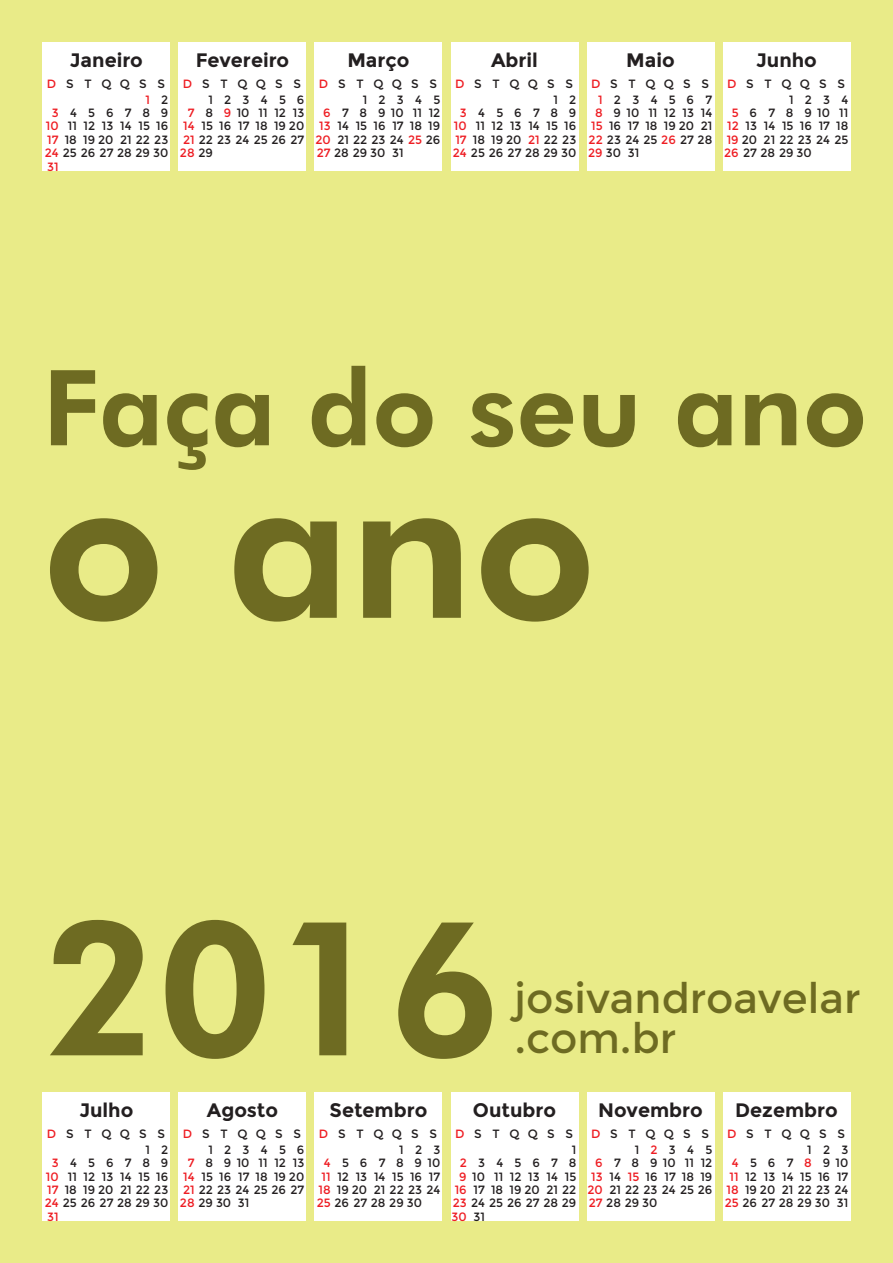
<style>
.page{position:relative;width:893px;height:1263px;background:#e9eb88}
.page>*{position:absolute;margin:0;border:0;box-sizing:border-box;transform-origin:0 0}
.t1{font:800 201px "Futura BT";color:#6e6b22}
.t2{font:800 187.5px "Futura BT";color:#6e6b22}
.t3{font:800 105px "Futura BT";color:#6e6b22}
.t4{font:42px/40.5px "Montserrat";color:#6e6b22}
.t5{font:700 19.5px "Montserrat";color:#231f20}
.t6{font:12px/13.5px "Montserrat";color:#231f20;text-align:justify}
.t7{font:12px/15.8px "Montserrat";letter-spacing:.9em;color:#231f20;text-align:right}
.t8{font:12px/15.8px "Montserrat";letter-spacing:.81em;color:#231f20;text-align:right}
.t9{font:12px/15.8px "Montserrat";letter-spacing:.855em;color:#231f20;text-align:right}
.t10{font:12px/15.8px "Montserrat";letter-spacing:.905em;color:#231f20;text-align:center}
.t11{font:12px/15.8px "Montserrat";letter-spacing:.89em;color:#231f20;text-align:right}
.t12{font:12px "Montserrat";letter-spacing:.945em;color:#231f20}
.t13{font:12px "Montserrat";color:#ee1d23}
.s1{color:#ee1d23}
.s2{color:#231f20}
</style>
<div class="page">
<div style="left:43px;top:43px;width:127px;height:29px;background:#fff"></div>
<div style="left:43px;top:72px;width:127px;height:18px;background:#fff"></div>
<div style="left:43px;top:90px;width:127px;height:80px;background:#fff"></div>
<div style="left:43px;top:1092px;width:127px;height:30px;background:#fff"></div>
<div style="left:43px;top:1122px;width:127px;height:18px;background:#fff"></div>
<div style="left:43px;top:1140px;width:127px;height:80px;background:#fff"></div>
<div style="left:179px;top:43px;width:127px;height:29px;background:#fff"></div>
<div style="left:179px;top:72px;width:127px;height:18px;background:#fff"></div>
<div style="left:179px;top:90px;width:127px;height:80px;background:#fff"></div>
<div style="left:179px;top:1092px;width:127px;height:30px;background:#fff"></div>
<div style="left:179px;top:1122px;width:127px;height:18px;background:#fff"></div>
<div style="left:179px;top:1140px;width:127px;height:80px;background:#fff"></div>
<div style="left:315px;top:43px;width:127px;height:29px;background:#fff"></div>
<div style="left:315px;top:72px;width:127px;height:18px;background:#fff"></div>
<div style="left:315px;top:90px;width:127px;height:80px;background:#fff"></div>
<div style="left:315px;top:1092px;width:127px;height:30px;background:#fff"></div>
<div style="left:315px;top:1122px;width:127px;height:18px;background:#fff"></div>
<div style="left:315px;top:1140px;width:127px;height:80px;background:#fff"></div>
<div style="left:451px;top:43px;width:127px;height:29px;background:#fff"></div>
<div style="left:451px;top:72px;width:127px;height:18px;background:#fff"></div>
<div style="left:451px;top:90px;width:127px;height:80px;background:#fff"></div>
<div style="left:451px;top:1092px;width:127px;height:30px;background:#fff"></div>
<div style="left:451px;top:1122px;width:127px;height:18px;background:#fff"></div>
<div style="left:451px;top:1140px;width:127px;height:80px;background:#fff"></div>
<div style="left:587px;top:43px;width:127px;height:29px;background:#fff"></div>
<div style="left:587px;top:72px;width:127px;height:18px;background:#fff"></div>
<div style="left:587px;top:90px;width:127px;height:80px;background:#fff"></div>
<div style="left:587px;top:1092px;width:127px;height:30px;background:#fff"></div>
<div style="left:587px;top:1122px;width:127px;height:18px;background:#fff"></div>
<div style="left:587px;top:1140px;width:127px;height:80px;background:#fff"></div>
<div style="left:723px;top:43px;width:127px;height:29px;background:#fff"></div>
<div style="left:723px;top:72px;width:127px;height:18px;background:#fff"></div>
<div style="left:723px;top:90px;width:127px;height:80px;background:#fff"></div>
<div style="left:723px;top:1092px;width:127px;height:30px;background:#fff"></div>
<div style="left:723px;top:1122px;width:127px;height:18px;background:#fff"></div>
<div style="left:723px;top:1140px;width:127px;height:80px;background:#fff"></div>
<h3 class="t5" style="left:70px;top:49px;width:74px">Janeiro</h3>
<p class="t8" style="left:47px;top:76px;width:123px"><span class="s1">D</span>STQQSS<br><span class="s1">1</span> 2</p>
<p class="t6" style="left:45px;top:106px;width:125px;text-indent:7px"><span class="s1">3</span>456789<br><span class="s1">10</span> 11 12 13 14 15 16<br><span class="s1">17</span> 18 19 20 21 22 23<br><span class="s1">24</span> 25 26 27 28 29 30<br><span class="s1">31</span></p>
<h3 class="t5" style="left:196px;top:49px;width:95px">Fevereiro</h3>
<p class="t7" style="left:183px;top:76px;width:123px"><span class="s1">D</span>STQQSS<br>123456</p>
<p class="t6" style="left:180px;top:106px;width:126px;text-indent:8px"><span class="s1">7</span> 8 <span class="s1">9</span>10 111213<br><span class="s1">14</span> 15 16 17 18 19 20<br><span class="s1">21</span> 22 23 24 25 26 27<br><span class="s1">28</span> 29</p>
<h3 class="t5" style="left:347px;top:49px;width:64px">Março</h3>
<p class="t7" style="left:319px;top:76px;width:123px"><span class="s1">D</span>STQQSS<br>12345</p>
<p class="t6" style="left:323px;top:106px;width:119px"><span class="s1">6</span> 7 8 910 1112</p>
<p class="t6" style="left:319px;top:120px;width:123px"><span class="s1">13</span> 14 15 16 17 18 19</p>
<p class="t6" style="left:315px;top:133px;width:126px"><span class="s1">20</span> 21 22 23 24 <span class="s1">25</span> 26</p>
<p class="t6" style="left:317px;top:146px;width:88px"><span class="s1">27</span> 28 29 30 31</p>
<h3 class="t5" style="left:491px;top:49px;width:48px">Abril</h3>
<p class="t8" style="left:455px;top:76px;width:123px"><span class="s1">D</span>STQQSS<br>1 2</p>
<p class="t6" style="left:453px;top:106px;width:125px;text-align:center"><span class="s1">3</span>456789<br><span class="s1">10</span> 11 12 13 14 15 16<br><span class="s1">17</span> 18 19 20 <span class="s1">21</span> 22 23<br><span class="s1">24</span> 25 26 27 28 29 30</p>
<h3 class="t5" style="left:626px;top:49px;width:50px">Maio</h3>
<p class="t10" style="left:591px;top:76px;width:123px"><span class="s1">D</span>STQQSS<br><span class="s1">1</span>234567</p>
<p class="t6" style="left:588px;top:106px;width:126px;text-indent:7px"><span class="s1">8</span> 910 111213 14<br><span class="s1">15</span> 16 17 18 19 20 21<br><span class="s1">22</span> 23 24 25 <span class="s1">26</span> 27 28<br><span class="s1">29</span> 30 31</p>
<h3 class="t5" style="left:756px;top:49px;width:62px">Junho</h3>
<p class="t11" style="left:727px;top:76px;width:123px"><span class="s1">D</span>STQQSS<br>1234</p>
<p class="t6" style="left:724px;top:106px;width:126px;text-indent:8px"><span class="s1">5</span>6 7891011<br><span class="s1">12</span> 13 14 15 16 17 18<br><span class="s1">19</span> 20 21 22 23 24 25<br><span class="s1">26</span> 27 28 29 30</p>
<h3 class="t3" style="left:43px;top:344px;width:826px">Faça do seu ano</h3>
<h1 class="t1" style="left:43px;top:424px;width:555px">o ano</h1>
<h2 class="t2" style="left:43px;top:875px;width:461px">2016</h2>
<h3 class="t4" style="left:514px;top:978px;width:348px">josivandroavelar .com.br</h3>
<h3 class="t5" style="left:79px;top:1099px;width:55px">Julho</h3>
<p class="t8" style="left:47px;top:1126px;width:123px"><span class="s1">D</span>STQQSS<br>1 2</p>
<p class="t6" style="left:45px;top:1156px;width:125px;text-indent:7px"><span class="s1">3</span>456789<br><span class="s1">10</span> 11 12 13 14 15 16<br><span class="s1">17</span> 18 19 20 21 22 23<br><span class="s1">24</span> 25 26 27 28 29 30<br><span class="s1">31</span></p>
<h3 class="t5" style="left:207px;top:1099px;width:73px">Agosto</h3>
<p class="t7" style="left:183px;top:1126px;width:123px"><span class="s1">D</span>STQQSS<br>123456</p>
<p class="t6" style="left:180px;top:1156px;width:126px;text-indent:8px"><span class="s1">7</span> 8 910 111213<br><span class="s1">14</span> 15 16 17 18 19 20<br><span class="s1">21</span> 22 23 24 25 26 27<br><span class="s1">28</span> 29 30 31</p>
<h3 class="t5" style="left:330px;top:1099px;width:99px">Setembro</h3>
<p class="t9" style="left:319px;top:1126px;width:123px"><span class="s1">D</span>STQQSS<br>123</p>
<p class="t7" style="left:324px;top:1155px;width:118px"><span class="s1">4</span>5678910</p>
<p class="t6" style="left:322px;top:1170px;width:120px"><span class="s1">11</span> 12 13 14 15 16 17</p>
<p class="t6" style="left:318px;top:1183px;width:123px"><span class="s1">18</span> 19 20 21 22 23 24</p>
<p class="t6" style="left:317px;top:1196px;width:107px"><span class="s1">25</span> 26 27 28 29 30</p>
<h3 class="t5" style="left:473px;top:1099px;width:85px">Outubro</h3>
<p class="t8" style="left:455px;top:1126px;width:123px"><span class="s1">D</span>STQQSS<br>1</p>
<p class="t12" style="left:460px;top:1156px;width:118px"><span class="s1">2</span>345678</p>
<p class="t6" style="left:459px;top:1170px;width:119px"><span class="s1">9</span> 10 11 12 13 14 15</p>
<p class="t6" style="left:455px;top:1183px;width:123px"><span class="s1">16</span> 17 18 19 20 21 22</p>
<p class="t6" style="left:453px;top:1196px;width:125px"><span class="s1">23</span> 24 25 26 27 28 29</p>
<p class="t13" style="left:451px;top:1209px;width:35px">30 <span class="s2">31</span></p>
<h3 class="t5" style="left:598px;top:1099px;width:106px">Novembro</h3>
<p class="t7" style="left:591px;top:1126px;width:123px"><span class="s1">D</span>STQQSS<br>1<span class="s1">2</span>345</p>
<p class="t6" style="left:595px;top:1156px;width:119px"><span class="s1">6</span> 7 8 910 1112</p>
<p class="t6" style="left:591px;top:1170px;width:123px"><span class="s1">13</span> 14 <span class="s1">15</span> 16 17 18 19</p>
<p class="t6" style="left:587px;top:1183px;width:126px"><span class="s1">20</span> 21 22 23 24 25 26</p>
<p class="t6" style="left:589px;top:1196px;width:70px"><span class="s1">27</span> 28 29 30</p>
<h3 class="t5" style="left:735px;top:1099px;width:104px">Dezembro</h3>
<p class="t9" style="left:727px;top:1126px;width:123px"><span class="s1">D</span>STQQSS<br>123</p>
<p class="t6" style="left:725px;top:1156px;width:125px;text-align:center"><span class="s1">4</span>567<span class="s1">8</span>910<br><span class="s1">11</span> 12 13 14 15 16 17<br><span class="s1">18</span> 19 20 21 22 23 24<br><span class="s1">25</span> 26 27 28 29 30 31</p>
</div>
